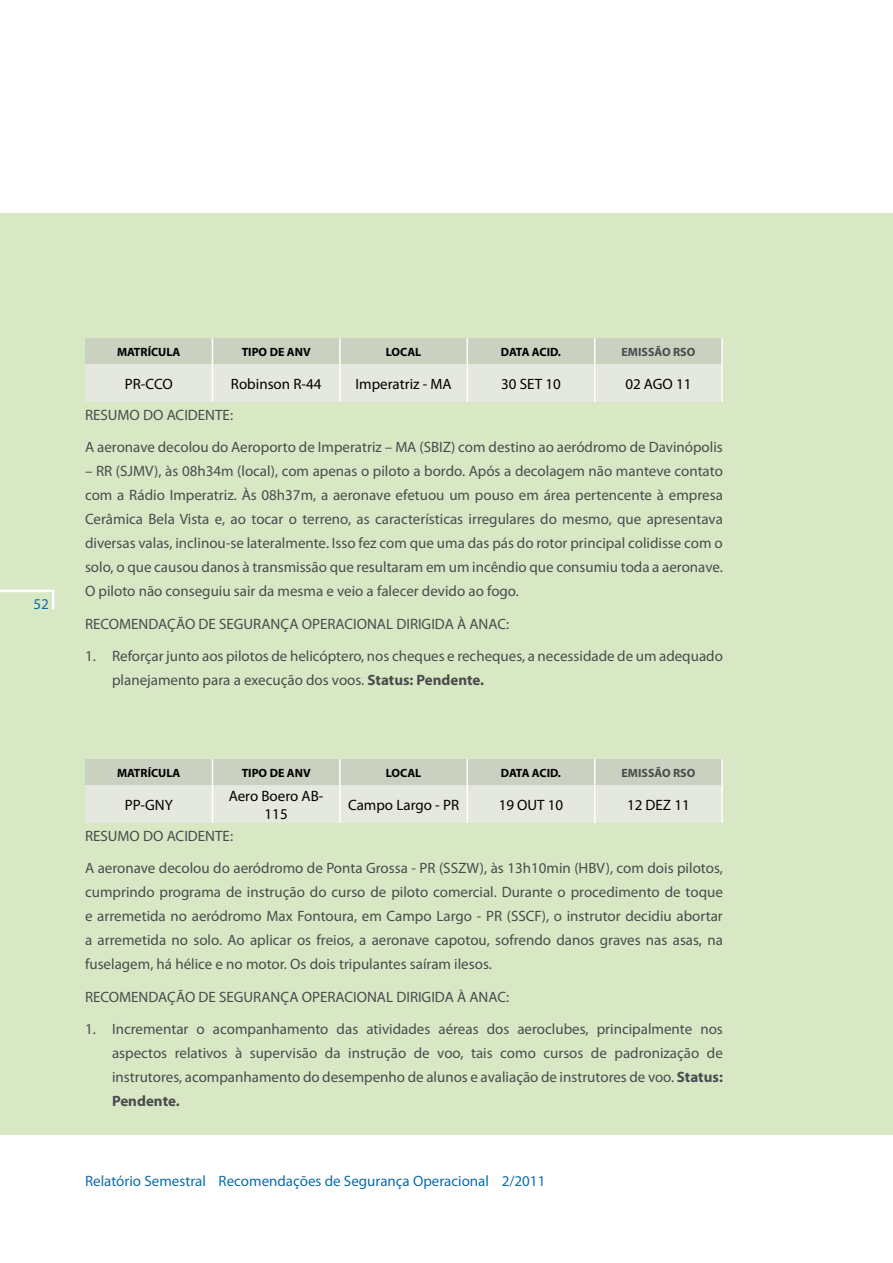
<style>
.page{position:relative;width:893px;height:1263px;background:#fff}
.page>*{position:absolute;margin:0;border:0;box-sizing:border-box;transform-origin:0 0}
.t1{font:15px/24px "Myriad Pro";color:#4b4b4d}
.t2{font:15px/18px "Myriad Pro";color:#000;text-align:center}
.t3{font:15px "Myriad Pro";color:#0d6cad}
.t4{font:700 12px "Myriad Pro";color:#000}
.t5{font:700 12px "Myriad Pro";color:#4b4b4d}
.t6{font:700 12px "Myriad Pro";letter-spacing:-.02em;color:#000}
.s1{font-weight:700}
</style>
<div class="page">
<div style="left:0;top:213px;width:893px;height:922px;background:#d8e8c4"></div>
<svg style="left:0;top:589px;width:55px;height:21px"></svg>
<hr style="left:721px;top:338px;width:2px;height:26px;background:#fff">
<hr style="left:721px;top:364px;width:2px;height:38px;background:#fff">
<svg style="left:85px;top:338px;width:637px;height:64px;background:#daded2"></svg>
<hr style="left:212px;top:364px;width:1px;height:38px;background:#fff">
<hr style="left:721px;top:759px;width:2px;height:26px;background:#fff">
<hr style="left:721px;top:785px;width:2px;height:38px;background:#fff">
<svg style="left:85px;top:759px;width:637px;height:64px;background:#daded2"></svg>
<hr style="left:212px;top:785px;width:1px;height:38px;background:#fff">
<p class="t3" style="left:34px;top:595px;width:17px">52</p>
<p class="t4" style="left:117px;top:344px;width:65px">MATRÍCULA</p>
<p class="t4" style="left:242px;top:344px;width:70px">TIPO DE ANV</p>
<p class="t4" style="left:386px;top:344px;width:37px">LOCAL</p>
<p class="t6" style="left:501px;top:344px;width:62px">DATA ACID.</p>
<p class="t5" style="left:622px;top:344px;width:75px">EMISSÃO RSO</p>
<p class="t2" style="left:125px;top:374px;width:49px">PR-CCO</p>
<p class="t2" style="left:231px;top:374px;width:92px">Robinson R-44</p>
<p class="t2" style="left:355px;top:374px;width:98px">Imperatriz - MA</p>
<p class="t2" style="left:501px;top:374px;width:61px">30 SET 10</p>
<p class="t2" style="left:625px;top:374px;width:68px">02 AGO 11</p>
<p class="t1" style="left:85px;top:398px;width:639px;line-height:32.5px">RESUMO DO ACIDENTE:<br>A aeronave decolou do Aeroporto de Imperatriz – MA (SBIZ) com destino ao aeródromo de Davinópolis</p>
<p class="t1" style="left:85px;top:459px;width:639px;text-align:justify">– RR (SJMV), às 08h34m (local), com apenas o piloto a bordo. Após a decolagem não manteve contato com a Rádio Imperatriz. Às 08h37m, a aeronave efetuou um pouso em área pertencente à empresa Cerâmica Bela Vista e, ao tocar o terreno, as características irregulares do mesmo, que apresentava diversas valas, inclinou-se lateralmente. Isso fez com que uma das pás do rotor principal colidisse com o solo, o que causou danos à transmissão que resultaram em um incêndio que consumiu toda a aeronave.<br>O piloto não conseguiu sair da mesma e veio a falecer devido ao fogo.</p>
<p class="t1" style="left:85px;top:612px;width:426px">RECOMENDAÇÃO DE SEGURANÇA OPERACIONAL DIRIGIDA À ANAC:</p>
<p class="t1" style="left:112px;top:644px;width:612px;text-indent:-27px">1. Reforçar junto aos pilotos de helicóptero, nos cheques e recheques, a necessidade de um adequado planejamento para a execução dos voos. <span class="s1">Status: Pendente.</span></p>
<p class="t4" style="left:117px;top:765px;width:65px">MATRÍCULA</p>
<p class="t4" style="left:242px;top:765px;width:70px">TIPO DE ANV</p>
<p class="t4" style="left:386px;top:765px;width:37px">LOCAL</p>
<p class="t6" style="left:501px;top:765px;width:62px">DATA ACID.</p>
<p class="t5" style="left:622px;top:765px;width:75px">EMISSÃO RSO</p>
<p class="t2" style="left:125px;top:795px;width:50px">PP-GNY</p>
<p class="t2" style="left:229px;top:786px;width:96px">Aero Boero AB-<br>115</p>
<p class="t2" style="left:348px;top:795px;width:113px">Campo Largo - PR</p>
<p class="t2" style="left:499px;top:795px;width:66px">19 OUT 10</p>
<p class="t2" style="left:627px;top:795px;width:64px">12 DEZ 11</p>
<p class="t1" style="left:85px;top:819px;width:639px;line-height:32.5px">RESUMO DO ACIDENTE:<br>A aeronave decolou do aeródromo de Ponta Grossa - PR (SSZW), às 13h10min (HBV), com dois pilotos,</p>
<p class="t1" style="left:85px;top:880px;width:639px;text-align:justify">cumprindo programa de instrução do curso de piloto comercial. Durante o procedimento de toque e arremetida no aeródromo Max Fontoura, em Campo Largo - PR (SSCF), o instrutor decidiu abortar a arremetida no solo. Ao aplicar os freios, a aeronave capotou, sofrendo danos graves nas asas, na fuselagem, há hélice e no motor. Os dois tripulantes saíram ilesos.</p>
<p class="t1" style="left:85px;top:984px;width:426px">RECOMENDAÇÃO DE SEGURANÇA OPERACIONAL DIRIGIDA À ANAC:</p>
<p class="t1" style="left:112px;top:1017px;width:612px;text-align:justify;text-indent:-27px">1. Incrementar o acompanhamento das atividades aéreas dos aeroclubes, principalmente nos aspectos relativos à supervisão da instrução de voo, tais como cursos de padronização de instrutores, acompanhamento do desempenho de alunos e avaliação de instrutores de voo. <span class="s1">Status:<br>Pendente.</span></p>
<p class="t3" style="left:85px;top:1172px;width:462px">Relatório Semestral Recomendações de Segurança Operacional 2/2011</p>
</div>
